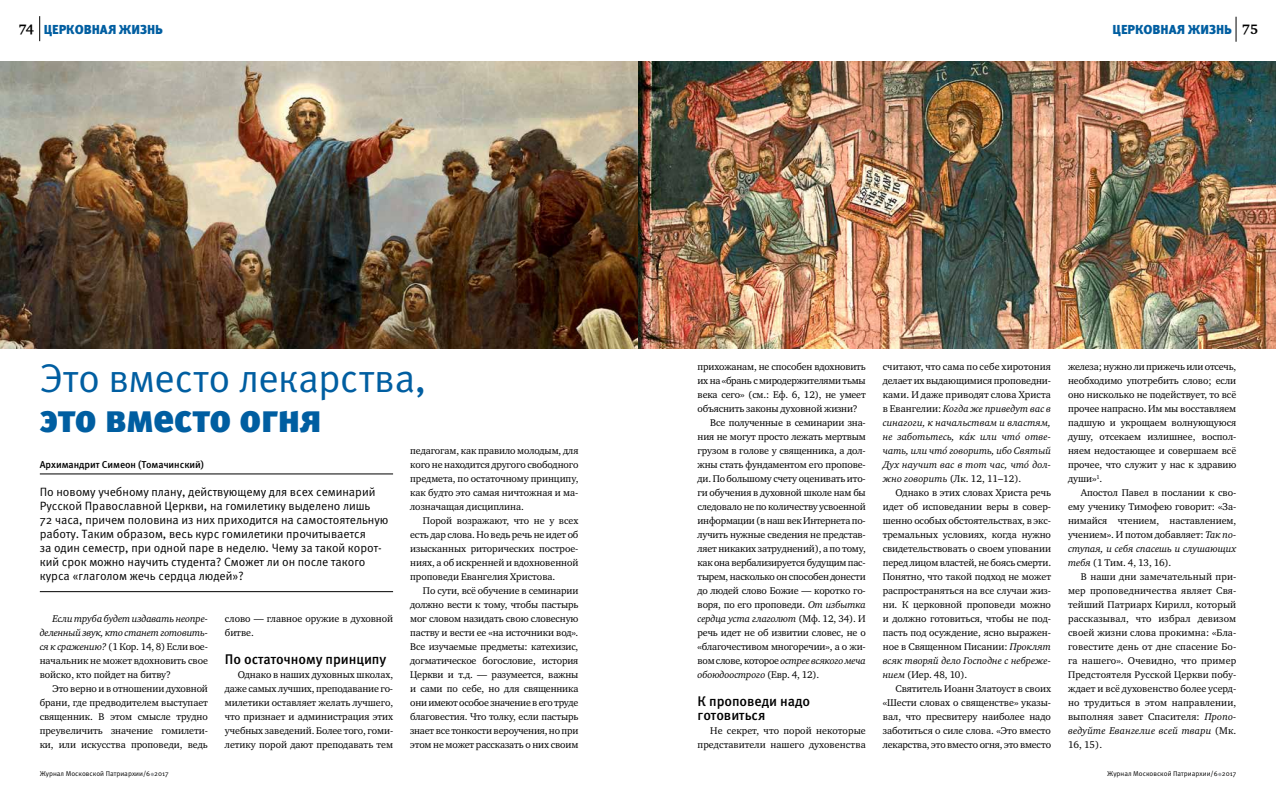
<style>
.page{position:relative;width:1276px;height:794px;background:#fff}
.page>*{position:absolute;margin:0;border:0;box-sizing:border-box;transform-origin:0 0}
.t1{font:40px "Meta Pro";letter-spacing:-.015em;color:#005ea1}
.t2{font:900 40px "Meta Pro";letter-spacing:-.02em;color:#005ea1}
.t3{font:500 14px/14px "Meta Pro";letter-spacing:-.005em;color:#000}
.t4{font:700 14px "Charter ITC";color:#000}
.t5{font:900 13px "Meta Pro";letter-spacing:-.005em;color:#005ea1}
.t6{font:12px/14px "Meta Pro";letter-spacing:-.005em;color:#000}
.t7{font:10px/14px "Charter ITC";letter-spacing:-.015em;color:#000;text-align:justify}
.t8{font:italic 10px/14px "Charter ITC";letter-spacing:-.005em;color:#000;text-align:justify}
.t9{font:10px/14px "Charter ITC";letter-spacing:.005em;color:#000;text-align:right}
.t10{font:italic 10px "Charter ITC";letter-spacing:-.03em;color:#000}
.t11{font:500 10px "Meta Pro";letter-spacing:-.005em;color:#000}
.t12{font:7px "Meta Pro";color:#000}
.s1{font-style:italic}
.s2{font-style:normal}
</style>
<div class="page">
<svg style="left:39px;top:16px;width:1px;height:25px"></svg>
<svg style="left:1235px;top:17px;width:1px;height:25px"></svg>
<hr style="left:40px;top:474px;width:353px;height:1px;background:#000">
<hr style="left:40px;top:591px;width:353px;height:1px;background:#000">
<img style="left:0;top:62px;width:1276px;height:287px">
<h2 class="t4" style="left:19px;top:20px;width:17px">74</h2>
<h2 class="t4" style="left:1242px;top:20px;width:18px">75</h2>
<h3 class="t5" style="left:44px;top:21px;width:121px">ЦЕРКОВНАЯ ЖИЗНЬ</h3>
<h3 class="t5" style="left:1112px;top:21px;width:121px">ЦЕРКОВНАЯ ЖИЗНЬ</h3>
<h1 class="t1" style="left:40px;top:352px;width:388px">Это вместо лекарства,</h1>
<h1 class="t2" style="left:40px;top:392px;width:284px">это вместо огня</h1>
<p class="t11" style="left:40px;top:458px;width:166px">Архимандрит Симеон (Томачинский)</p>
<p class="t6" style="left:40px;top:485px;width:350px">По новому учебному плану, действующему для всех семинарий Русской Православной Церкви, на гомилетику выделено лишь<br>72 часа, причем половина из них приходится на самостоятельную работу. Таким образом, весь курс гомилетики прочитывается<br>за один семестр, при одной паре в неделю. Чему за такой корот&shy;кий срок можно научить студента? Сможет ли он после такого курса «глаголом жечь сердца людей»?</p>
<p class="t7" style="left:410px;top:443px;width:170px">педагогам, как правило молодым, для кого не находится другого свободного предмета, по остаточному принципу, как будто это самая ничтожная и ма&shy;лозначащая дисциплина.</p>
<p class="t7" style="left:410px;top:513px;width:170px;text-indent:13px">Порой возражают, что не у всех есть дар слова. Но ведь речь не идет об изысканных риторических построе&shy;ниях, а об искренней и вдохновенной проповеди Евангелия Христова.</p>
<p class="t7" style="left:410px;top:583px;width:170px;text-indent:13px">По сути, всё обучение в семинарии должно вести к тому, чтобы пастырь мог словом назидать свою словесную паству и вести ее «на источники вод».<br>Все изучаемые предметы: катехизис, догматическое богословие, история Церкви и т.д. — разумеется, важны и сами по себе, но для священника они имеют особое значение в его труде благовестия. Что толку, если пастырь знает все тонкости вероучения, но при этом не может рассказать о них своим</p>
<p class="t7" style="left:40px;top:611px;width:170px;text-indent:13px"><span class="s1">Если труба будет издавать неопре&shy;деленный звук, кто станет готовить&shy;ся к сражению?</span> (1 Кор. 14, 8) Если вое&shy;начальник не может вдохновить свое войско, кто пойдет на битву?</p>
<p class="t7" style="left:40px;top:681px;width:170px;text-indent:13px">Это верно и в отношении духовной брани, где предводителем выступает священник. В этом смысле трудно преувеличить значение гомилети&shy;ки, или искусства проповеди, ведь</p>
<p class="t7" style="left:225px;top:611px;width:170px">слово — главное оружие в духовной битве.</p>
<h2 class="t3" style="left:225px;top:652px;width:163px">По остаточному принципу</h2>
<p class="t7" style="left:225px;top:667px;width:170px;text-indent:13px">Однако в наших духовных школах, даже самых лучших, преподавание го&shy;милетики оставляет желать лучшего, что признает и администрация этих учебных заведений. Более того, гоми&shy;летику порой дают преподавать тем</p>
<p class="t7" style="left:697px;top:359px;width:170px">прихожанам, не способен вдохновить</p>
<p class="t7" style="left:697px;top:373px;width:170px">их на «брань с миродержителями тьмы</p>
<p class="t7" style="left:697px;top:387px;width:170px">века сего» (см.: Еф. 6, 12), не умеет</p>
<p class="t7" style="left:697px;top:401px;width:162px">объяснить законы духовной жизни?</p>
<p class="t7" style="left:710px;top:415px;width:157px">Все полученные в семинарии зна-</p>
<p class="t7" style="left:697px;top:429px;width:170px">ния не могут просто лежать мертвым</p>
<p class="t7" style="left:697px;top:443px;width:170px">грузом в голове у священника, а дол-</p>
<p class="t7" style="left:697px;top:457px;width:170px">жны стать фундаментом его пропове-</p>
<p class="t7" style="left:697px;top:471px;width:170px">ди. По большому счету оценивать ито-</p>
<p class="t7" style="left:697px;top:485px;width:170px">ги обучения в духовной школе нам бы</p>
<p class="t7" style="left:697px;top:499px;width:170px">следовало не по количеству усвоенной</p>
<p class="t7" style="left:697px;top:513px;width:170px">информации (в наш век Интернета по-</p>
<p class="t7" style="left:697px;top:527px;width:170px">лучить нужные сведения не представ-</p>
<p class="t7" style="left:697px;top:541px;width:170px">ляет никаких затруднений), а по тому,</p>
<p class="t7" style="left:697px;top:555px;width:170px">как она вербализируется будущим пас-</p>
<p class="t7" style="left:697px;top:569px;width:170px">тырем, насколько он способен донести</p>
<p class="t7" style="left:697px;top:583px;width:170px">до людей слово Божие — коротко го-</p>
<p class="t7" style="left:697px;top:597px;width:170px">воря, по его проповеди. <span class="s1">От избытка</span></p>
<p class="t8" style="left:697px;top:611px;width:170px">сердца уста глаголют <span class="s2">(Мф. 12, 34). И</span></p>
<p class="t7" style="left:697px;top:625px;width:170px">речь идет не об извитии словес, не о</p>
<p class="t7" style="left:697px;top:639px;width:170px">«благочестивом многоречии», а о жи-</p>
<p class="t10" style="left:697px;top:654px;width:170px"><span class="s2">вом слове, которое</span> острее всякого меча</p>
<p class="t8" style="left:697px;top:667px;width:123px">обоюдоострого <span class="s2">(Евр. 4, 12).</span></p>
<h2 class="t3" style="left:697px;top:694px;width:114px">К проповеди надо готовиться</h2>
<p class="t9" style="left:697px;top:723px;width:170px">Не секрет, что порой некоторые представители нашего духовенства</p>
<p class="t8" style="left:883px;top:359px;width:170px"><span class="s2">считают, что сама по себе хиротония делает их выдающимися проповедни&shy;ками. И даже приводят слова Христа в Евангелии:</span> Когда же приведут вас в синагоги, к начальствам и властям, не заботьтесь, ка`к или что` отве&shy;чать, или что` говорить, ибо Святый Дух научит вас в тот час, что` дол&shy;жно говорить <span class="s2">(Лк. 12, 11–12).</span></p>
<p class="t7" style="left:883px;top:485px;width:170px;text-indent:13px">Однако в этих словах Христа речь идет об исповедании веры в совер&shy;шенно особых обстоятельствах, в экс&shy;тремальных условиях, когда нужно свидетельствовать о своем уповании перед лицом властей, не боясь смерти.<br>Понятно, что такой подход не может распространяться на все случаи жиз&shy;ни. К церковной проповеди можно и должно готовиться, чтобы не под&shy;пасть под осуждение, ясно выражен&shy;ное в Священном Писании: <span class="s1">Проклят всяк творяй дело Господне с небреже&shy;нием</span> (Иер. 48, 10).</p>
<p class="t7" style="left:883px;top:681px;width:170px;text-indent:13px">Святитель Иоанн Златоуст в своих «Шести словах о священстве» указы&shy;вал, что пресвитеру наиболее надо заботиться о силе слова. «Это вместо лекарства, это вместо огня, это вместо</p>
<p class="t7" style="left:1068px;top:359px;width:170px">железа; нужно ли прижечь или отсечь, необходимо употребить слово; если оно нисколько не подействует, то всё прочее напрасно. Им мы восставляем падшую и укрощаем волнующуюся душу, отсекаем излишнее, воспол&shy;няем недостающее и совершаем всё прочее, что служит у нас к здравию души»<sup>1</sup>.</p>
<p class="t7" style="left:1068px;top:485px;width:170px;text-indent:13px">Апостол Павел в послании к сво&shy;ему ученику Тимофею говорит: «За&shy;нимайся чтением, наставлением, учением». И потом добавляет: <span class="s1">Так по&shy;ступая, и себя спасешь и слушающих тебя</span> (1 Тим. 4, 13, 16).</p>
<p class="t7" style="left:1068px;top:569px;width:170px;text-indent:13px">В наши дни замечательный при&shy;мер проповедничества являет Свя&shy;тейший Патриарх Кирилл, который рассказывал, что избрал девизом своей жизни слова прокимна: «Бла&shy;говестите день от дне спасение Бо&shy;га нашего». Очевидно, что пример Предстоятеля Русской Церкви побу&shy;ждает и всё духовенство более усерд&shy;но трудиться в этом направлении, выполняя завет Спасителя: <span class="s1">Пропо&shy;ведуйте Евангелие всей твари</span> (Мк.<br>16, 15).</p>
<p class="t12" style="left:40px;top:769px;width:131px">Журнал Московской Патриархии/6 2017</p>
<p class="t12" style="left:1107px;top:769px;width:131px">Журнал Московской Патриархии/6 2017</p>
</div>
